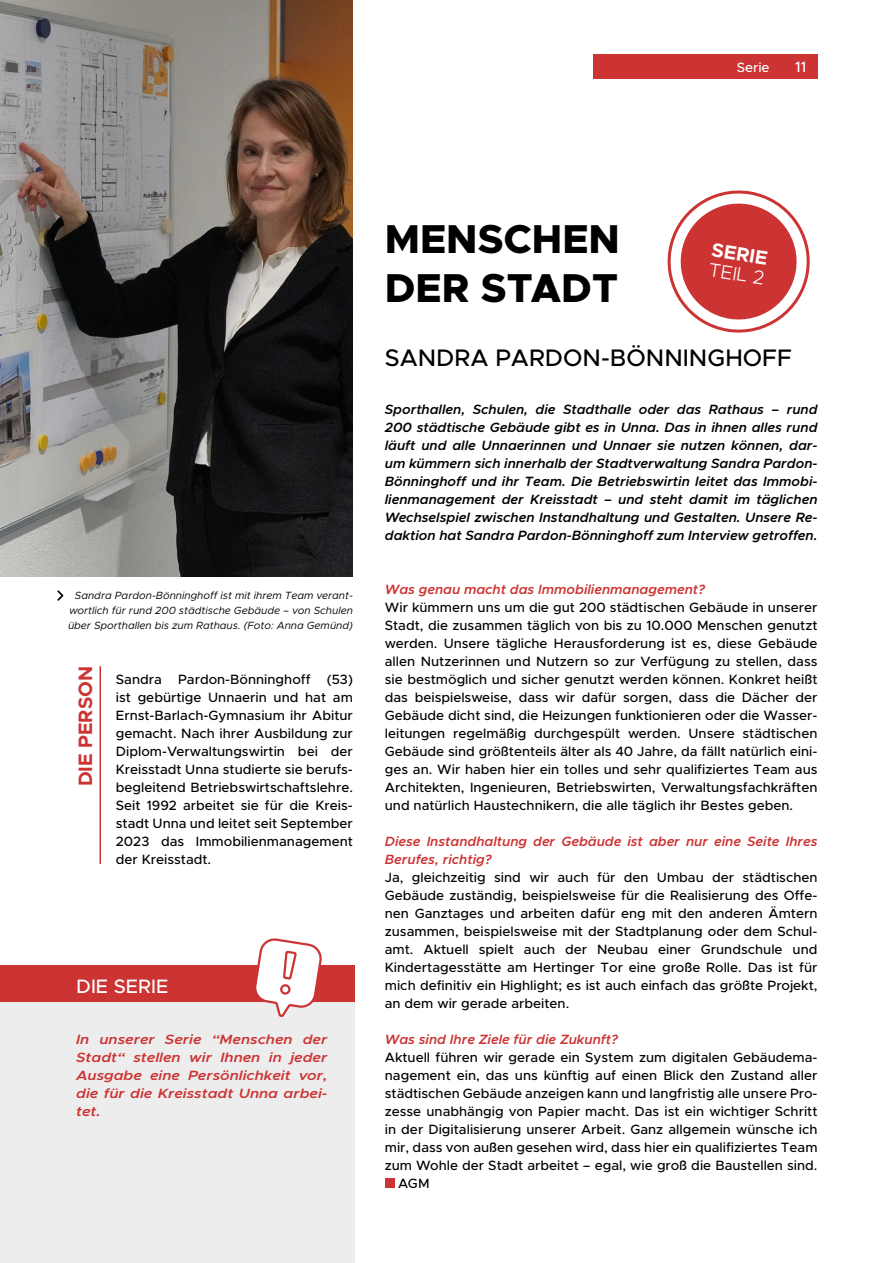
<style>
.page{position:relative;width:893px;height:1263px;background:#fff}
.page>*{position:absolute;margin:0;border:0;box-sizing:border-box;transform-origin:0 0}
.t1{font:800 40.5px/49.5px "Metropolis";color:#000}
.t2{font:500 24px "Metropolis";color:#000}
.t3{font:700 19.5px "Metropolis";color:#c33}
.t4{font:500 19.5px "Metropolis";color:#fff}
.t5{font:300 19.5px "Metropolis";color:#fff}
.t6{font:700 19.5px "Metropolis";color:#fff}
.t7{font:500 15px "Metropolis";color:#fff}
.t8{font:500 13.5px/18px "Metropolis";color:#000;text-align:justify}
.t9{font:italic 600 13.5px/18px "Metropolis";color:#000;text-align:justify}
.t10{font:italic 600 13.5px/18px "Metropolis";color:#c33}
.t11{font:italic 600 13.5px/18px "Metropolis";color:#c33;text-align:justify;scale:1.11 1}
.t12{font:500 13.5px "Metropolis";color:#fff}
.t13{font:italic 10.5px/15px "Metropolis";color:#000;text-align:justify}
</style>
<div class="page">
<div style="left:593px;top:54px;width:224px;height:25px;background:#c33"></div>
<div style="left:0;top:1001px;width:355px;height:262px;background:#ededed"></div>
<div style="left:0;top:965px;width:355px;height:36px;background:#c33"></div>
<svg style="left:252px;top:938px;width:72px;height:79px"></svg>
<img style="left:0;top:0;width:353px;height:577px">
<div style="left:385px;top:1179px;width:9px;height:9px;background:#c33"></div>
<hr style="left:99px;top:666px;width:2px;height:198px;background:#c33">
<svg style="left:667px;top:190px;width:143px;height:143px"></svg>
<svg style="left:57px;top:590px;width:6px;height:11px"></svg>
<p class="t12" style="left:737px;top:59px;width:34px">Serie</p>
<p class="t7" style="left:795px;top:57px;width:13px">11</p>
<p class="t13" style="left:68px;top:588px;width:286px;text-indent:7px">Sandra Pardon-Bönninghoff ist mit ihrem Team verant&shy;wortlich für rund 200 städtische Gebäude – von Schulen über Sporthallen bis zum Rathaus. (Foto: Anna Gemünd)</p>
<h3 class="t3" style="left:73px;top:786px;width:122px;rotate:-90deg">DIE PERSON</h3>
<p class="t8" style="left:116px;top:670px;width:239px">Sandra Pardon-Bönninghoff (53) ist gebürtige Unnaerin und hat am Ernst-Barlach-Gymnasium ihr Abitur gemacht. Nach ihrer Ausbildung zur Diplom-Verwaltungswirtin bei der Kreisstadt Unna studierte sie berufs&shy;begleitend Betriebswirtschaftslehre.<br>Seit 1992 arbeitet sie für die Kreis&shy;stadt Unna und leitet seit September 2023 das Immobilienmanagement der Kreisstadt.</p>
<h3 class="t4" style="left:76px;top:974px;width:94px">DIE SERIE</h3>
<p class="t11" style="left:76px;top:1030px;width:228px">In unserer Serie “Menschen der Stadt“ stellen wir Ihnen in jeder Ausgabe eine Persönlichkeit vor, die für die Kreisstadt Unna arbei&shy;tet.</p>
<h1 class="t1" style="left:385px;top:214px;width:237px">MENSCHEN<br>DER STADT</h1>
<h3 class="t6" style="left:714px;top:237px;width:58px;rotate:9deg">SERIE</h3>
<h3 class="t5" style="left:711px;top:257px;width:58px;rotate:9deg">TEIL 2</h3>
<h2 class="t2" style="left:385px;top:343px;width:408px">SANDRA PARDON-BÖNNINGHOFF</h2>
<p class="t9" style="left:385px;top:400px;width:434px">Sporthallen, Schulen, die Stadthalle oder das Rathaus – rund 200 städtische Gebäude gibt es in Unna. Das in ihnen alles rund läuft und alle Unnaerinnen und Unnaer sie nutzen können, dar&shy;um kümmern sich innerhalb der Stadtverwaltung Sandra Pardon-Bönninghoff und ihr Team. Die Betriebswirtin leitet das Immobi&shy;lienmanagement der Kreisstadt – und steht damit im täglichen Wechselspiel zwischen Instandhaltung und Gestalten. Unsere Re&shy;daktion hat Sandra Pardon-Bönninghoff zum Interview getroffen.</p>
<p class="t10" style="left:385px;top:580px;width:322px">Was genau macht das Immobilienmanagement?</p>
<p class="t8" style="left:385px;top:598px;width:434px">Wir kümmern uns um die gut 200 städtischen Gebäude in unserer Stadt, die zusammen täglich von bis zu 10.000 Menschen genutzt werden. Unsere tägliche Herausforderung ist es, diese Gebäude allen Nutzerinnen und Nutzern so zur Verfügung zu stellen, dass sie bestmöglich und sicher genutzt werden können. Konkret heißt das beispielsweise, dass wir dafür sorgen, dass die Dächer der Gebäude dicht sind, die Heizungen funktionieren oder die Wasser&shy;leitungen regelmäßig durchgespült werden. Unsere städtischen Gebäude sind größtenteils älter als 40 Jahre, da fällt natürlich eini&shy;ges an. Wir haben hier ein tolles und sehr qualifiziertes Team aus Architekten, Ingenieuren, Betriebswirten, Verwaltungsfachkräften und natürlich Haustechnikern, die alle täglich ihr Bestes geben.</p>
<p class="t10" style="left:385px;top:832px;width:434px">Diese Instandhaltung der Gebäude ist aber nur eine Seite Ihres<br>Berufes, richtig?</p>
<p class="t8" style="left:385px;top:868px;width:434px">Ja, gleichzeitig sind wir auch für den Umbau der städtischen Gebäude zuständig, beispielsweise für die Realisierung des Offe&shy;nen Ganztages und arbeiten dafür eng mit den anderen Ämtern zusammen, beispielsweise mit der Stadtplanung oder dem Schul&shy;amt. Aktuell spielt auch der Neubau einer Grundschule und Kindertagesstätte am Hertinger Tor eine große Rolle. Das ist für mich definitiv ein Highlight; es ist auch einfach das größte Projekt, an dem wir gerade arbeiten.</p>
<p class="t10" style="left:385px;top:1030px;width:235px">Was sind Ihre Ziele für die Zukunft?</p>
<p class="t8" style="left:385px;top:1048px;width:434px">Aktuell führen wir gerade ein System zum digitalen Gebäudema-</p>
<p class="t8" style="left:385px;top:1066px;width:434px">nagement ein, das uns künftig auf einen Blick den Zustand aller</p>
<p class="t8" style="left:385px;top:1084px;width:434px">städtischen Gebäude anzeigen kann und langfristig alle unsere Pro-</p>
<p class="t8" style="left:385px;top:1102px;width:434px">zesse unabhängig von Papier macht. Das ist ein wichtiger Schritt</p>
<p class="t8" style="left:385px;top:1120px;width:434px">in der Digitalisierung unserer Arbeit. Ganz allgemein wünsche ich</p>
<p class="t8" style="left:385px;top:1138px;width:434px">mir, dass von außen gesehen wird, dass hier ein qualifiziertes Team</p>
<p class="t8" style="left:385px;top:1156px;width:434px">zum Wohle der Stadt arbeitet – egal, wie groß die Baustellen sind.</p>
<p class="t8" style="left:398px;top:1174px;width:33px">AGM</p>
</div>
